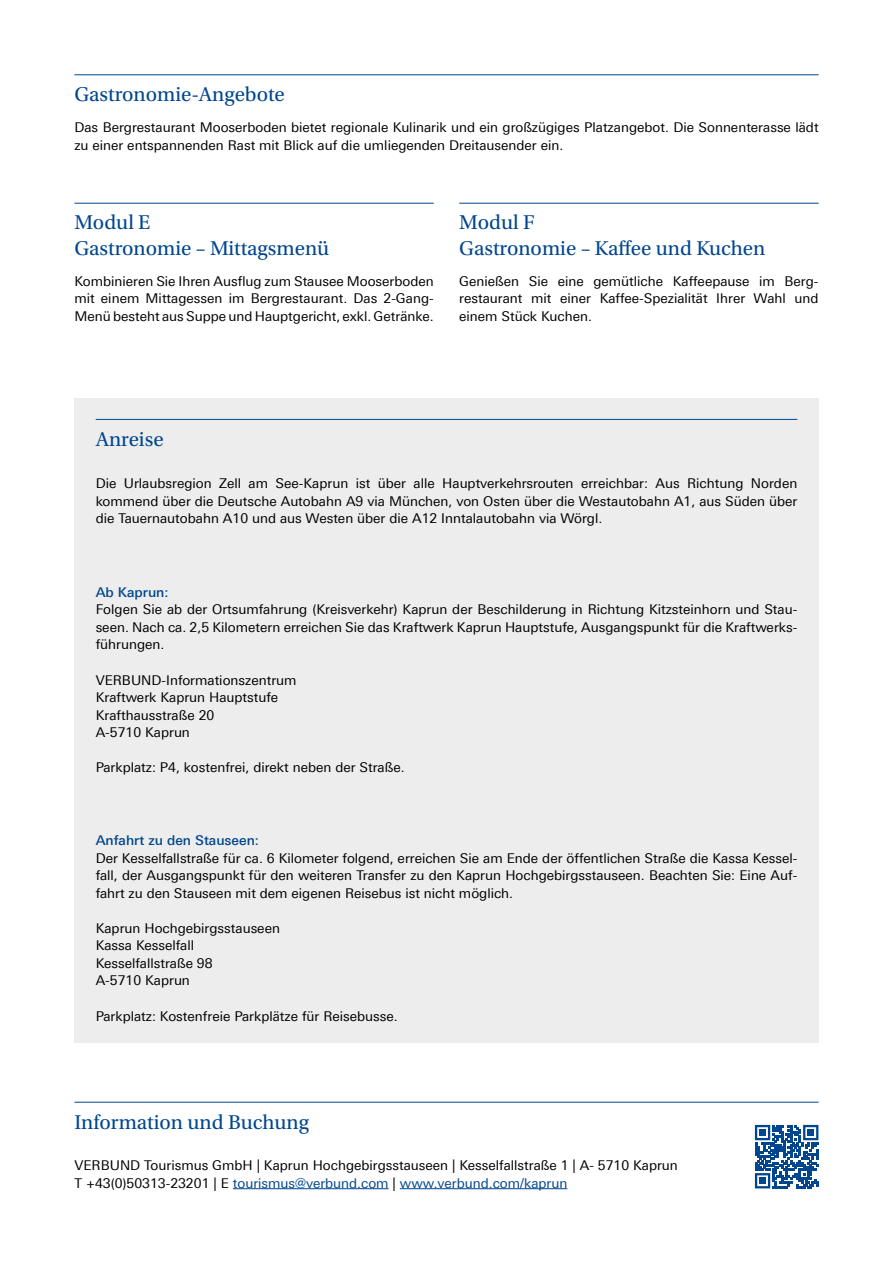
<style>
.page{position:relative;width:893px;height:1263px;background:#fff}
.page>*{position:absolute;margin:0;border:0;box-sizing:border-box;transform-origin:0 0}
.t1{font:21px/25.2px "Utopia Std";color:#00468e}
.t2{font:13.5px/17.5px "Linotype Univers 430";color:#000;text-align:justify}
.t3{font:500 13.5px "Linotype Univers 530";color:#00468e}
.s1{color:#00468e}
</style>
<div class="page">
<hr style="left:74px;top:74px;width:745px;height:1px;background:#00468e">
<hr style="left:74px;top:203px;width:360px;height:1px;background:#00468e">
<hr style="left:459px;top:203px;width:360px;height:1px;background:#00468e">
<hr style="left:74px;top:1102px;width:745px;height:1px;background:#00468e">
<hr style="left:233px;top:1188px;width:156px;height:1px;background:#00468e">
<hr style="left:400px;top:1188px;width:167px;height:1px;background:#00468e">
<svg style="left:755px;top:1125px;width:63px;height:63px"></svg>
<div style="left:759px;top:1129px;width:7px;height:7px;background:#00468e"></div>
<div style="left:807px;top:1129px;width:7px;height:7px;background:#00468e"></div>
<div style="left:759px;top:1177px;width:7px;height:7px;background:#00468e"></div>
<div style="left:74px;top:398px;width:745px;height:644px;background:#ededed"></div>
<hr style="left:96px;top:419px;width:701px;height:1px;background:#00468e">
<h1 class="t1" style="left:74px;top:82px;width:212px">Gastronomie-Angebote</h1>
<p class="t2" style="left:74px;top:119px;width:746px">Das Bergrestaurant Mooserboden bietet regionale Kulinarik und ein großzügiges Platzangebot. Die Sonnenterasse lädt zu einer entspannenden Rast mit Blick auf die umliegenden Dreitausender ein.</p>
<h1 class="t1" style="left:74px;top:210px;width:256px">Modul E<br>Gastronomie – Mittagsmenü</h1>
<h1 class="t1" style="left:459px;top:210px;width:308px">Modul F<br>Gastronomie – Kaffee und Kuchen</h1>
<p class="t2" style="left:74px;top:272px;width:361px">Kombinieren Sie Ihren Ausflug zum Stausee Mooserboden mit einem Mittagessen im Bergrestaurant. Das 2-Gang-Menü besteht aus Suppe und Hauptgericht, exkl. Getränke.</p>
<p class="t2" style="left:459px;top:272px;width:361px">Genießen Sie eine gemütliche Kaffeepause im Berg&shy;restaurant mit einer Kaffee-Spezialität Ihrer Wahl und einem Stück Kuchen.</p>
<h1 class="t1" style="left:96px;top:427px;width:70px">Anreise</h1>
<p class="t2" style="left:96px;top:474px;width:703px">Die Urlaubsregion Zell am See-Kaprun ist über alle Hauptverkehrsrouten erreichbar: Aus Richtung Norden kommend über die Deutsche Autobahn A9 via München, von Osten über die Westautobahn A1, aus Süden über die Tauernautobahn A10 und aus Westen über die A12 Inntalautobahn via Wörgl.</p>
<p class="t3" style="left:96px;top:584px;width:74px">Ab Kaprun:</p>
<p class="t2" style="left:96px;top:601px;width:703px">Folgen Sie ab der Ortsumfahrung (Kreisverkehr) Kaprun der Beschilderung in Richtung Kitzsteinhorn und Stau&shy;seen. Nach ca. 2,5 Kilometern erreichen Sie das Kraftwerk Kaprun Hauptstufe, Ausgangspunkt für die Kraftwerks&shy;führungen.</p>
<p class="t2" style="left:96px;top:671px;width:202px;text-align:left">VERBUND-Informationszentrum<br>Kraftwerk Kaprun Hauptstufe<br>Krafthausstraße 20<br>A-5710 Kaprun</p>
<p class="t2" style="left:96px;top:759px;width:311px">Parkplatz: P4, kostenfrei, direkt neben der Straße.</p>
<p class="t3" style="left:96px;top:832px;width:165px">Anfahrt zu den Stauseen:</p>
<p class="t2" style="left:96px;top:849px;width:703px">Der Kesselfallstraße für ca. 6 Kilometer folgend, erreichen Sie am Ende der öffentlichen Straße die Kassa Kessel&shy;fall, der Ausgangspunkt für den weiteren Transfer zu den Kaprun Hochgebirgsstauseen. Beachten Sie: Eine Auf&shy;fahrt zu den Stauseen mit dem eigenen Reisebus ist nicht möglich.</p>
<p class="t2" style="left:96px;top:919px;width:186px;text-align:left">Kaprun Hochgebirgsstauseen<br>Kassa Kesselfall<br>Kesselfallstraße 98<br>A-5710 Kaprun</p>
<p class="t2" style="left:96px;top:1007px;width:304px">Parkplatz: Kostenfreie Parkplätze für Reisebusse.</p>
<h1 class="t1" style="left:74px;top:1109px;width:236px">Information und Buchung</h1>
<p class="t2" style="left:74px;top:1156px;width:605px">VERBUND Tourismus GmbH | Kaprun Hochgebirgsstauseen | Kesselfallstraße 1 | A- 5710 Kaprun<br>T +43(0)50313-23201 | E <span class="s1">tourismus@verbund.com</span> | <span class="s1">www.verbund.com/kaprun</span></p>
</div>
